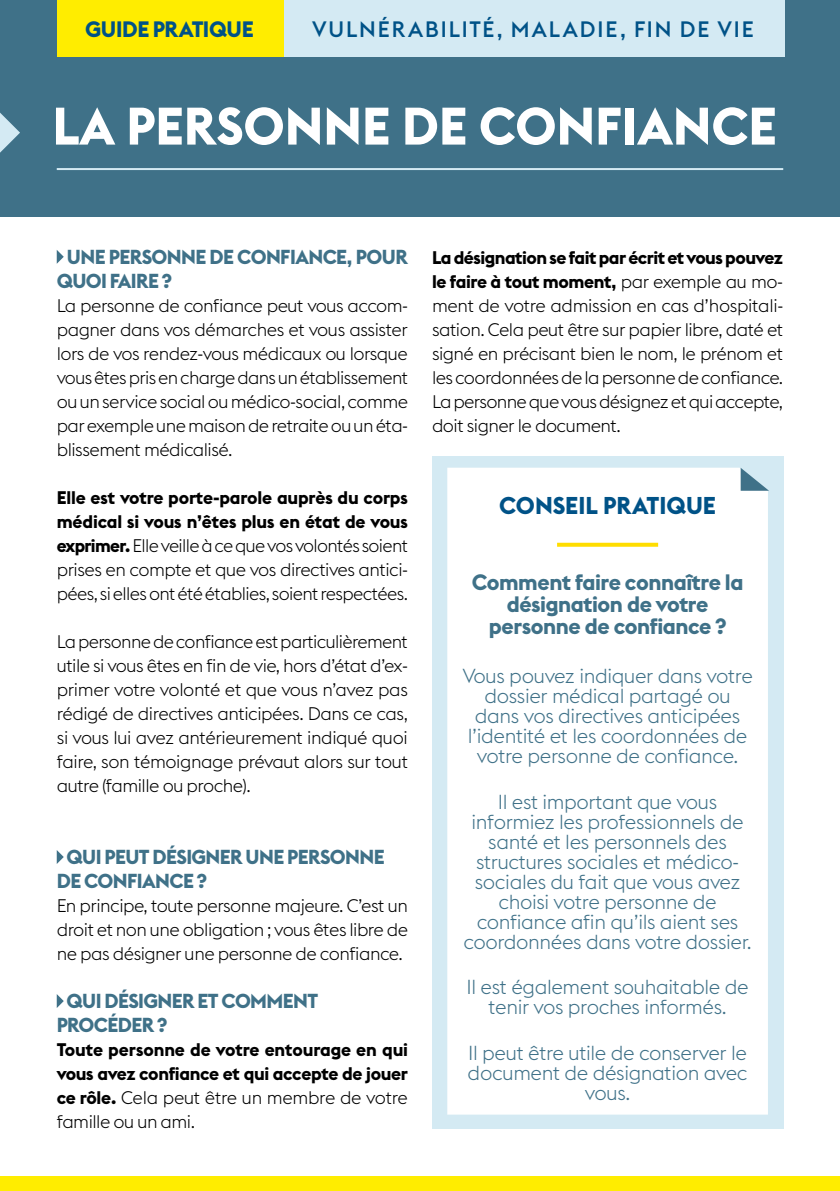
<style>
.page{position:relative;width:840px;height:1191px;background:#fff}
.page>*{position:absolute;margin:0;border:0;box-sizing:border-box;transform-origin:0 0}
.t1{font:700 52px "Euclid Flex";color:#fff}
.t2{font:700 24px "Euclid Flex";color:#005287}
.t3{font:700 22px/22px "Euclid Flex";letter-spacing:-.02em;color:#3f7188;text-align:center}
.t4{font:500 22px "Euclid Flex";letter-spacing:.085em;color:#005287}
.t5{font:700 22px "Euclid Flex";letter-spacing:-.02em;color:#005287}
.t6{font:300 20px/20px "Euclid Flex";letter-spacing:-.02em;color:#3f7188;text-align:center}
.t7{font:700 20px/24px "Euclid Flex";letter-spacing:-.03em;color:#3f7188}
.t8{font:300 18px/24px "Euclid Flex";letter-spacing:-.03em;color:#000;text-align:justify}
.t9{font:700 18px/24px "Euclid Flex";letter-spacing:-.02em;color:#000;text-align:justify}
.s1{font-weight:700}
.s2{font-weight:300}
</style>
<div class="page">
<div style="left:0;top:0;width:839px;height:216px;background:#3f7188"></div>
<svg style="left:0;top:113px;width:20px;height:40px"></svg>
<div style="left:57px;top:0;width:226px;height:57px;background:#ffed00"></div>
<hr style="left:57px;top:168px;width:725px;height:2px;background:#d4eaf3">
<div style="left:0;top:1176px;width:839px;height:15px;background:#ffed00"></div>
<svg style="left:57px;top:250px;width:7px;height:14px"></svg>
<svg style="left:57px;top:850px;width:7px;height:14px"></svg>
<svg style="left:57px;top:994px;width:7px;height:14px"></svg>
<div style="left:432px;top:456px;width:350px;height:672px;background:#d4eaf3"></div>
<div style="left:447px;top:468px;width:320px;height:646px;background:#fff"></div>
<svg style="left:740px;top:468px;width:28px;height:23px"></svg>
<div style="left:283px;top:0;width:500px;height:57px;background:#d4eaf3"></div>
<svg style="left:556px;top:543px;width:101px;height:4px"></svg>
<p class="t5" style="left:85px;top:17px;width:170px">GUIDE PRATIQUE</p>
<p class="t4" style="left:312px;top:17px;width:443px">VULNÉRABILITÉ, MALADIE, FIN DE VIE</p>
<h1 class="t1" style="left:52px;top:96px;width:725px">LA PERSONNE DE CONFIANCE</h1>
<p class="t7" style="left:57px;top:245px;width:352px;text-indent:10px">UNE PERSONNE DE CONFIANCE, POUR<br>QUOI FAIRE ?</p>
<p class="t8" style="left:57px;top:294px;width:353px">La personne de confiance peut vous accom&shy;pagner dans vos démarches et vous assister lors de vos rendez-vous médicaux ou lorsque vous êtes pris en charge dans un établissement ou un service social ou médico-social, comme par exemple une maison de retraite ou un éta&shy;blissement médicalisé.</p>
<p class="t8" style="left:57px;top:486px;width:352px"><span class="s1">Elle est votre porte-parole auprès du corps médical si vous n’êtes plus en état de vous exprimer.</span> Elle veille à ce que vos volontés soient prises en compte et que vos directives antici&shy;pées, si elles ont été établies, soient respectées.</p>
<p class="t8" style="left:57px;top:630px;width:352px">La personne de confiance est particulièrement utile si vous êtes en fin de vie, hors d’état d’ex&shy;primer votre volonté et que vous n’avez pas rédigé de directives anticipées. Dans ce cas, si vous lui avez antérieurement indiqué quoi faire, son témoignage prévaut alors sur tout autre (famille ou proche).</p>
<p class="t7" style="left:57px;top:845px;width:329px;text-indent:10px">QUI PEUT DÉSIGNER UNE PERSONNE<br>DE CONFIANCE ?</p>
<p class="t8" style="left:57px;top:894px;width:352px">En principe, toute personne majeure. C’est un droit et non une obligation ; vous êtes libre de ne pas désigner une personne de confiance.</p>
<p class="t7" style="left:57px;top:989px;width:263px;text-indent:10px">QUI DÉSIGNER ET COMMENT<br>PROCÉDER ?</p>
<p class="t9" style="left:57px;top:1038px;width:353px">Toute personne de votre entourage en qui vous avez confiance et qui accepte de jouer ce rôle. <span class="s2">Cela peut être un membre de votre famille ou un ami.</span></p>
<p class="t8" style="left:432px;top:246px;width:352px"><span class="s1">La désignation se fait par écrit et vous pouvez le faire à tout moment,</span> par exemple au mo&shy;ment de votre admission en cas d’hospitali&shy;sation. Cela peut être sur papier libre, daté et signé en précisant bien le nom, le prénom et les coordonnées de la personne de confiance.<br>La personne que vous désignez et qui accepte, doit signer le document.</p>
<h2 class="t2" style="left:499px;top:491px;width:218px">CONSEIL PRATIQUE</h2>
<p class="t3" style="left:471px;top:571px;width:273px">Comment faire connaître la désignation de votre personne de confiance ?</p>
<p class="t6" style="left:462px;top:666px;width:292px">Vous pouvez indiquer dans votre dossier médical partagé ou dans vos directives anticipées l’identité et les coordonnées de votre personne de confiance.</p>
<p class="t6" style="left:463px;top:791px;width:290px">Il est important que vous informiez les professionnels de santé et les personnels des structures sociales et médico&shy;sociales du fait que vous avez choisi votre personne de confiance afin qu’ils aient ses coordonnées dans votre dossier.</p>
<p class="t6" style="left:466px;top:977px;width:283px">Il est également souhaitable de tenir vos proches informés.</p>
<p class="t6" style="left:467px;top:1043px;width:281px">Il peut être utile de conserver le document de désignation avec vous.</p>
</div>
